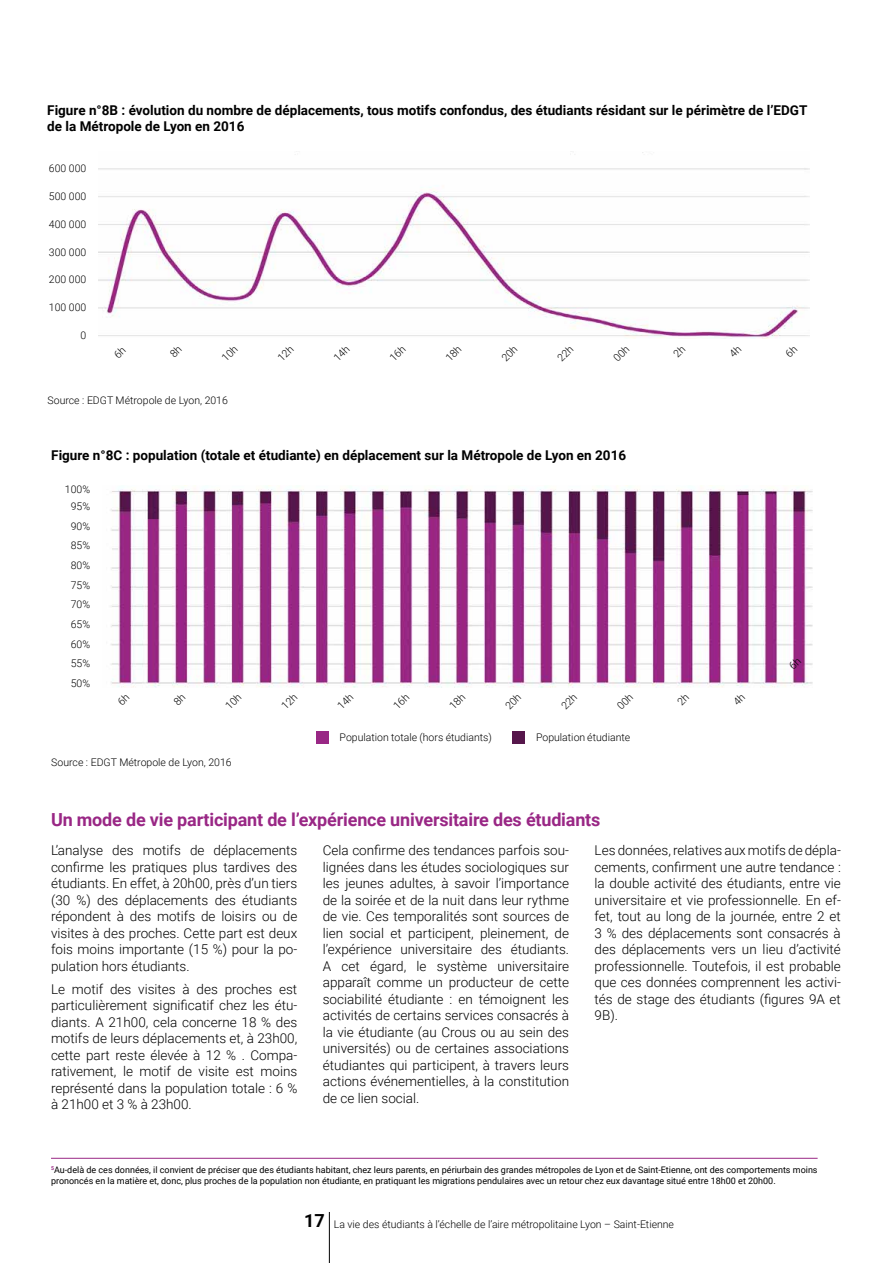
<style>
.page{position:relative;width:893px;height:1263px;background:#fff}
.page>*{position:absolute;margin:0;border:0;box-sizing:border-box;transform-origin:0 0}
.t1{font:700 18px "Roboto";letter-spacing:-.01em;color:#992785}
.t2{font:300 13.5px/16.5px "Roboto";color:#000;text-align:justify}
.t3{font:700 13.5px/16.5px "Roboto";color:#000}
.t4{font:300 10.5px/19.6px "Roboto";color:#000;text-align:justify}
.t5{font:9px/10.8px "Roboto";color:#000}
.s1{font-weight:700;font-size:18px}
</style>
<div class="page">
<hr style="left:329px;top:1212px;width:1px;height:51px;background:#000">
<img style="left:98px;top:152px;width:711px;height:187px">
<img style="left:110px;top:485px;width:703px;height:202px">
<div style="left:316px;top:731px;width:13px;height:13px;background:#992785"></div>
<div style="left:512px;top:731px;width:13px;height:13px;background:#56164b"></div>
<hr style="left:51px;top:1158px;width:767px;height:1px;background:#992785">
<svg style="left:789px;top:656px;width:12px;height:13px"></svg>
<p class="t3" style="left:47px;top:101px;width:762px">Figure n°8B : évolution du nombre de déplacements, tous motifs confondus, des étudiants résidant sur le périmètre de l’EDGT de la Métropole de Lyon en 2016</p>
<p class="t4" style="left:49px;top:158px;width:39px">600 000</p>
<p class="t4" style="left:49px;top:186px;width:39px">500 000</p>
<p class="t4" style="left:49px;top:214px;width:39px">400 000</p>
<p class="t4" style="left:49px;top:242px;width:39px">300 000</p>
<p class="t4" style="left:49px;top:269px;width:39px">200 000</p>
<p class="t4" style="left:49px;top:297px;width:39px">100 000</p>
<p class="t4" style="left:81px;top:325px;width:7px">0</p>
<p class="t4" style="left:48px;top:390px;width:182px">Source : EDGT Métropole de Lyon, 2016</p>
<p class="t3" style="left:51px;top:447px;width:576px">Figure n°8C : population (totale et étudiante) en déplacement sur la Métropole de Lyon en 2016</p>
<p class="t4" style="left:65px;top:479px;width:27px">100%</p>
<p class="t4" style="left:71px;top:496px;width:21px">95% 90% 85% 80% 75% 70% 65% 60% 55% 50%</p>
<p class="t4" style="left:51px;top:752px;width:182px">Source : EDGT Métropole de Lyon, 2016</p>
<p class="t4" style="left:340px;top:727px;width:154px">Population totale (hors étudiants)</p>
<p class="t4" style="left:536px;top:727px;width:96px">Population étudiante</p>
<h1 class="t1" style="left:51px;top:807px;width:551px">Un mode de vie participant de l’expérience universitaire des étudiants</h1>
<p class="t2" style="left:51px;top:842px;width:248px">L’analyse des motifs de déplacements confirme les pratiques plus tardives des étudiants. En effet, à 20h00, près d’un tiers (30 %) des déplacements des étudiants répondent à des motifs de loisirs ou de visites à des proches. Cette part est deux fois moins importante (15 %) pour la po&shy;pulation hors étudiants.</p>
<p class="t2" style="left:51px;top:980px;width:248px">Le motif des visites à des proches est particulièrement significatif chez les étu&shy;diants. A 21h00, cela concerne 18 % des motifs de leurs déplacements et, à 23h00, cette part reste élevée à 12 % . Compa&shy;rativement, le motif de visite est moins représenté dans la population totale : 6 % à 21h00 et 3 % à 23h00.</p>
<p class="t2" style="left:323px;top:842px;width:248px">Cela confirme des tendances parfois sou&shy;lignées dans les études sociologiques sur les jeunes adultes, à savoir l’importance de la soirée et de la nuit dans leur rythme de vie. Ces temporalités sont sources de lien social et participent, pleinement, de l’expérience universitaire des étudiants.<br>A cet égard, le système universitaire apparaît comme un producteur de cette sociabilité étudiante : en témoignent les activités de certains services consacrés à la vie étudiante (au Crous ou au sein des universités) ou de certaines associations étudiantes qui participent, à travers leurs actions événementielles, à la constitution de ce lien social.</p>
<p class="t2" style="left:595px;top:842px;width:248px">Les données, relatives aux motifs de dépla&shy;cements, confirment une autre tendance : la double activité des étudiants, entre vie universitaire et vie professionnelle. En ef&shy;fet, tout au long de la journée, entre 2 et 3 % des déplacements sont consacrés à des déplacements vers un lieu d’activité professionnelle. Toutefois, il est probable que ces données comprennent les activi&shy;tés de stage des étudiants (figures 9A et 9B).</p>
<p class="t5" style="left:51px;top:1164px;width:768px"><sup>5</sup>Au-delà de ces données, il convient de préciser que des étudiants habitant, chez leurs parents, en périurbain des grandes métropoles de Lyon et de Saint-Etienne, ont des comportements moins prononcés en la matière et, donc, plus proches de la population non étudiante, en pratiquant les migrations pendulaires avec un retour chez eux davantage situé entre 18h00 et 20h00.</p>
<p class="t4" style="left:304px;top:1214px;width:371px"><span class="s1">17</span> La vie des étudiants à l’échelle de l’aire métropolitaine Lyon – Saint-Etienne</p>
</div>
